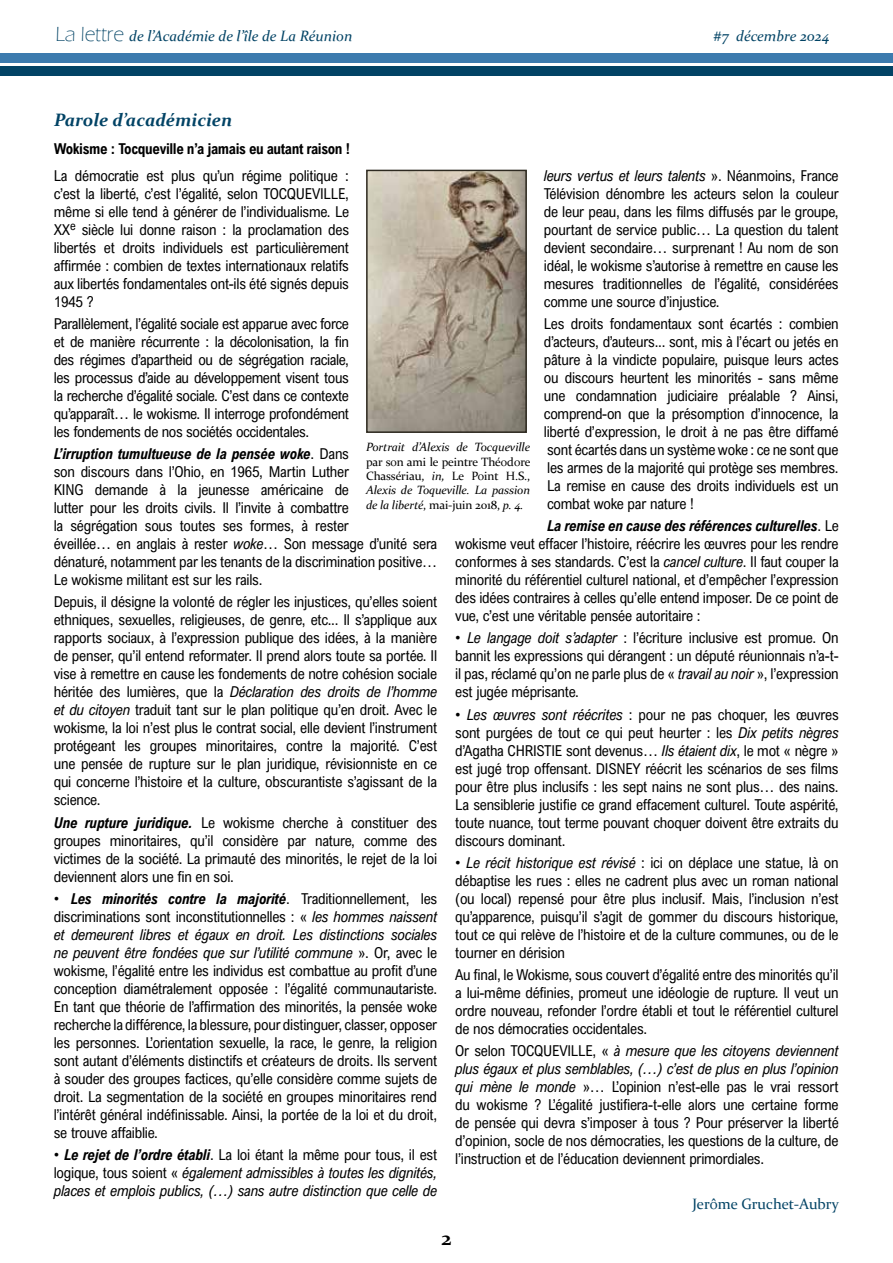
<style>
.page{position:relative;width:893px;height:1263px;background:#fff}
.page>*{position:absolute;margin:0;border:0;box-sizing:border-box;transform-origin:0 0}
.t1{font:700 21px "Constantia";color:#000}
.t2{font:italic 700 18px "Constantia";color:#024365}
.t3{font:15px/18px "Arial Nova Cond";letter-spacing:-.015em;color:#000;text-align:justify}
.t4{font:italic 15px/18px "Arial Nova Cond";letter-spacing:-.015em;color:#000;text-align:justify}
.t5{font:italic 15px "Constantia";color:#024365}
.t6{font:700 15px "Arial Nova Cond";letter-spacing:-.025em;color:#000}
.t7{font:15px "Constantia";color:#024365}
.t8{font:12px/14.4px "Constantia";letter-spacing:-.01em;color:#000;text-align:justify}
.t9{font:italic 12px "Constantia";letter-spacing:-.01em;color:#000}
.s1{font-family:"Eras ITC";font-weight:300;font-style:normal;font-size:21px}
.s2{font-style:italic}
.s3{font-weight:700;font-style:italic}
.s4{font-style:normal}
.s5{font-weight:700}
</style>
<div class="page">
<div style="left:0;top:53px;width:893px;height:10px;background:#3c7bae"></div>
<div style="left:0;top:66px;width:893px;height:9px;background:#024365"></div>
<img style="left:369px;top:173px;width:155px;height:257px">
<div style="left:366px;top:170px;width:161px;height:263px;border:2px solid #2e2a21"></div>
<p class="t5" style="left:56px;top:26px;width:298px"><span class="s1">La lettre</span> de l’Académie de l’île de La Réunion</p>
<p class="t5" style="left:714px;top:26px;width:117px">#7 décembre 2024</p>
<p class="t2" style="left:54px;top:107px;width:180px">Parole d’académicien</p>
<p class="t6" style="left:54px;top:139px;width:298px">Wokisme : Tocqueville n’a jamais eu autant raison !</p>
<p class="t3" style="left:544px;top:166px;width:296px"><span class="s2">leurs vertus et leurs talents</span> ». Néanmoins, France Télévision dénombre les acteurs selon la couleur de leur peau, dans les films diffusés par le groupe, pourtant de service public… La question du talent devient secondaire… surprenant ! Au nom de son idéal, le wokisme s’autorise à remettre en cause les mesures traditionnelles de l’égalité, considérées comme une source d’injustice.</p>
<p class="t3" style="left:544px;top:314px;width:296px">Les droits fondamentaux sont écartés : combien d’acteurs, d’auteurs... sont, mis à l’écart ou jetés en pâture à la vindicte populaire, puisque leurs actes ou discours heurtent les minorités - sans même une condamnation judiciaire préalable ? Ainsi, comprend-on que la présomption d’innocence, la liberté d’expression, le droit à ne pas être diffamé sont écartés dans un système woke : ce ne sont que les armes de la majorité qui protège ses membres.<br>La remise en cause des droits individuels est un combat woke par nature !</p>
<p class="t3" style="left:455px;top:516px;width:385px;text-indent:92px"><span class="s3">La remise en cause des références culturelles</span>. Le wokisme veut effacer l’histoire, réécrire les œuvres pour les rendre conformes à ses standards. C’est la <span class="s2">cancel culture</span>. Il faut couper la minorité du référentiel culturel national, et d’empêcher l’expression des idées contraires à celles qu’elle entend imposer. De ce point de vue, c’est une véritable pensée autoritaire :</p>
<p class="t3" style="left:455px;top:629px;width:385px">• <span class="s2">Le langage doit s’adapter</span> : l’écriture inclusive est promue. On bannit les expressions qui dérangent : un député réunionnais n’a-t&shy;il pas, réclamé qu’on ne parle plus de « <span class="s2">travail au noir</span> », l’expression est jugée méprisante.</p>
<p class="t3" style="left:455px;top:705px;width:385px">• <span class="s2">Les œuvres sont réécrites</span> : pour ne pas choquer, les œuvres sont purgées de tout ce qui peut heurter : les <span class="s2">Dix petits nègres </span>d’Agatha CHRISTIE sont devenus… <span class="s2">Ils étaient dix</span>, le mot « nègre » est jugé trop offensant. DISNEY réécrit les scénarios de ses films pour être plus inclusifs : les sept nains ne sont plus… des nains.<br>La sensiblerie justifie ce grand effacement culturel. Toute aspérité, toute nuance, tout terme pouvant choquer doivent être extraits du discours dominant.</p>
<p class="t3" style="left:455px;top:853px;width:385px">• <span class="s2">Le récit historique est révisé</span> : ici on déplace une statue, là on débaptise les rues : elles ne cadrent plus avec un roman national (ou local) repensé pour être plus inclusif. Mais, l’inclusion n’est qu’apparence, puisqu’il s’agit de gommer du discours historique, tout ce qui relève de l’histoire et de la culture communes, ou de le tourner en dérision</p>
<p class="t3" style="left:455px;top:965px;width:385px">Au final, le Wokisme, sous couvert d’égalité entre des minorités qu’il a lui-même définies, promeut une idéologie de rupture. Il veut un ordre nouveau, refonder l’ordre établi et tout le référentiel culturel de nos démocraties occidentales.</p>
<p class="t3" style="left:455px;top:1042px;width:385px">Or selon TOCQUEVILLE, « <span class="s2">à mesure que les citoyens deviennent plus égaux et plus semblables, (…) c’est de plus en plus l’opinion qui mène le monde</span> »… L’opinion n’est-elle pas le vrai ressort du wokisme ? L’égalité justifiera-t-elle alors une certaine forme de pensée qui devra s’imposer à tous ? Pour préserver la liberté d’opinion, socle de nos démocraties, les questions de la culture, de l’instruction et de l’éducation deviennent primordiales.</p>
<p class="t7" style="left:692px;top:1193px;width:148px">Jerôme Gruchet-Aubry</p>
<p class="t3" style="left:54px;top:166px;width:297px">La démocratie est plus qu’un régime politique : c’est la liberté, c’est l’égalité, selon TOCQUEVILLE, même si elle tend à générer de l’individualisme. Le XX<sup>e</sup> siècle lui donne raison : la proclamation des libertés et droits individuels est particulièrement affirmée : combien de textes internationaux relatifs aux libertés fondamentales ont-ils été signés depuis 1945 ?</p>
<p class="t3" style="left:54px;top:314px;width:297px">Parallèlement, l’égalité sociale est apparue avec force et de manière récurrente : la décolonisation, la fin des régimes d’apartheid ou de ségrégation raciale, les processus d’aide au développement visent tous la recherche d’égalité sociale. C’est dans ce contexte qu’apparaît… le wokisme. Il interroge profondément les fondements de nos sociétés occidentales.</p>
<p class="t3" style="left:54px;top:444px;width:385px;text-align:left"><span class="s3">L’irruption tumultueuse de la pensée woke</span>. Dans<br>son discours dans l’Ohio, en 1965, Martin Luther<br>KING demande à la jeunesse américaine de<br>lutter pour les droits civils. Il l’invite à combattre<br>la ségrégation sous toutes ses formes, à rester<br>éveillée… en anglais à rester <span class="s2">woke</span>… Son message d’unité sera dénaturé, notamment par les tenants de la discrimination positive… Le wokisme militant est sur les rails.</p>
<p class="t3" style="left:54px;top:593px;width:385px">Depuis, il désigne la volonté de régler les injustices, qu’elles soient ethniques, sexuelles, religieuses, de genre, etc... Il s’applique aux rapports sociaux, à l’expression publique des idées, à la manière de penser, qu’il entend reformater. Il prend alors toute sa portée. Il vise à remettre en cause les fondements de notre cohésion sociale héritée des lumières, que la <span class="s2">Déclaration des droits de l’homme et du citoyen</span> traduit tant sur le plan politique qu’en droit. Avec le wokisme, la loi n’est plus le contrat social, elle devient l’instrument protégeant les groupes minoritaires, contre la majorité. C’est une pensée de rupture sur le plan juridique, révisionniste en ce qui concerne l’histoire et la culture, obscurantiste s’agissant de la science.</p>
<p class="t3" style="left:54px;top:813px;width:385px"><span class="s3">Une rupture juridique.</span> Le wokisme cherche à constituer des groupes minoritaires, qu’il considère par nature, comme des victimes de la société. La primauté des minorités, le rejet de la loi deviennent alors une fin en soi.</p>
<p class="t3" style="left:54px;top:889px;width:385px">• <span class="s3">Les minorités contre la majorité</span>. Traditionnellement, les discriminations sont inconstitutionnelles : « <span class="s2">les hommes naissent et demeurent libres et égaux en droit. Les distinctions sociales ne peuvent être fondées que sur l’utilité commune</span> ». Or, avec le wokisme, l’égalité entre les individus est combattue au profit d’une conception diamétralement opposée : l’égalité communautariste.<br>En tant que théorie de l’affirmation des minorités, la pensée woke recherche la différence, la blessure, pour distinguer, classer, opposer les personnes. L’orientation sexuelle, la race, le genre, la religion sont autant d’éléments distinctifs et créateurs de droits. Ils servent à souder des groupes factices, qu’elle considère comme sujets de droit. La segmentation de la société en groupes minoritaires rend l’intérêt général indéfinissable. Ainsi, la portée de la loi et du droit, se trouve affaiblie.</p>
<p class="t4" style="left:54px;top:1145px;width:385px"><span class="s4">•</span> <span class="s5">Le rejet de l’ordre établi</span><span class="s4">. La loi étant la même pour tous, il est logique, tous soient «</span> également admissibles à toutes les dignités, places et emplois publics, (…) sans autre distinction que celle de</p>
<p class="t9" style="left:366px;top:439px;width:166px">Portrait d’Alexis de Tocqueville</p>
<p class="t8" style="left:366px;top:454px;width:166px">par son ami le peintre Théodore Chassériau, <span class="s2">in,</span> Le Point H.S., <span class="s2">Alexis de Toqueville. La passion de la liberté</span>, mai-juin 2018, <span class="s2">p. 4.</span></p>
<h1 class="t1" style="left:441px;top:1223px;width:12px">2</h1>
</div>
